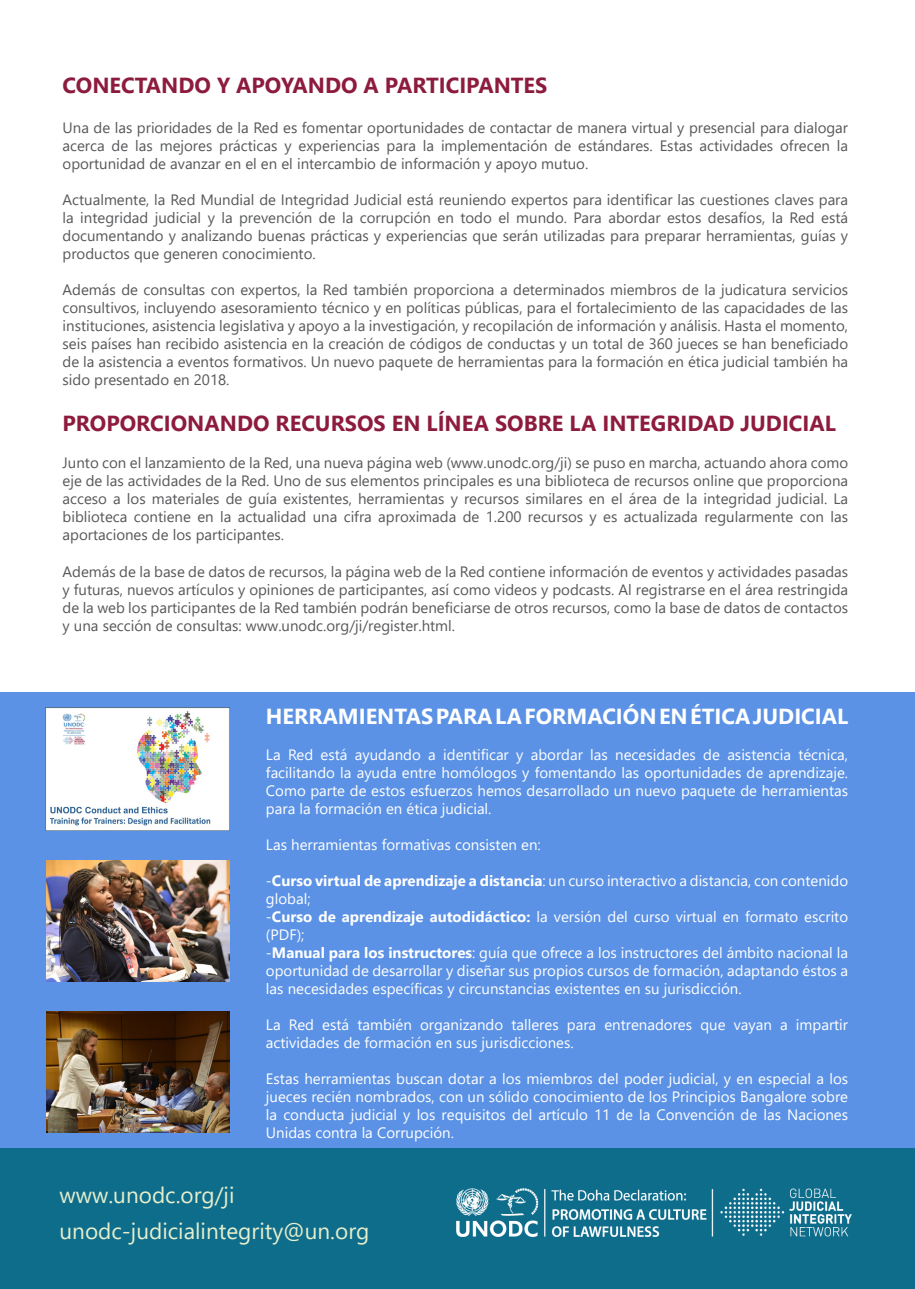
<style>
.page{position:relative;width:915px;height:1289px;background:#fff}
.page>*{position:absolute;margin:0;border:0;box-sizing:border-box;transform-origin:0 0}
.t1{font:22.5px "Segoe UI";color:#e6efcd}
.t2{font:700 21.75px "Segoe UI";color:#8d1b3d}
.t3{font:700 21.75px "Segoe UI";color:#fff}
.t4{font:15px/18px "Segoe UI";color:#57585a;text-align:justify}
.t5{font:15px/18px "Segoe UI";color:#fff;text-align:justify}
.s1{font-weight:700}
</style>
<div class="page">
<div style="left:0;top:692px;width:914px;height:456px;background:#5b92e5"></div>
<div style="left:0;top:1148px;width:914px;height:140px;background:#0f6d8c"></div>
<img style="left:456px;top:1188px;width:394px;height:48px">
<img style="left:46px;top:707px;width:184px;height:123px">
<img style="left:46px;top:860px;width:184px;height:121px">
<img style="left:46px;top:1011px;width:184px;height:121px">
<p class="t2" style="left:63px;top:65px;width:486px">CONECTANDO Y APOYANDO A PARTICIPANTES</p>
<p class="t4" style="left:63px;top:117px;width:786px">Una de las prioridades de la Red es fomentar oportunidades de contactar de manera virtual y presencial para dialogar acerca de las mejores prácticas y experiencias para la implementación de estándares. Estas actividades ofrecen la oportunidad de avanzar en el en el intercambio de información y apoyo mutuo.</p>
<p class="t4" style="left:63px;top:189px;width:786px">Actualmente, la Red Mundial de Integridad Judicial está reuniendo expertos para identificar las cuestiones claves para la integridad judicial y la prevención de la corrupción en todo el mundo. Para abordar estos desafíos, la Red está documentando y analizando buenas prácticas y experiencias que serán utilizadas para preparar herramientas, guías y productos que generen conocimiento.</p>
<p class="t4" style="left:63px;top:279px;width:786px">Además de consultas con expertos, la Red también proporciona a determinados miembros de la judicatura servicios consultivos, incluyendo asesoramiento técnico y en políticas públicas, para el fortalecimiento de las capacidades de las instituciones, asistencia legislativa y apoyo a la investigación, y recopilación de información y análisis. Hasta el momento, seis países han recibido asistencia en la creación de códigos de conductas y un total de 360 jueces se han beneficiado de la asistencia a eventos formativos. Un nuevo paquete de herramientas para la formación en ética judicial también ha sido presentado en 2018.</p>
<p class="t2" style="left:63px;top:402px;width:774px">PROPORCIONANDO RECURSOS EN LÍNEA SOBRE LA INTEGRIDAD JUDICIAL</p>
<p class="t4" style="left:63px;top:453px;width:786px">Junto con el lanzamiento de la Red, una nueva página web (www.unodc.org/ji) se puso en marcha, actuando ahora como eje de las actividades de la Red. Uno de sus elementos principales es una biblioteca de recursos online que proporciona acceso a los materiales de guía existentes, herramientas y recursos similares en el área de la integridad judicial. La biblioteca contiene en la actualidad una cifra aproximada de 1.200 recursos y es actualizada regularmente con las aportaciones de los participantes.</p>
<p class="t4" style="left:63px;top:561px;width:786px">Además de la base de datos de recursos, la página web de la Red contiene información de eventos y actividades pasadas y futuras, nuevos artículos y opiniones de participantes, así como videos y podcasts. Al registrarse en el área restringida de la web los participantes de la Red también podrán beneficiarse de otros recursos, como la base de datos de contactos y una sección de consultas: www.unodc.org/ji/register.html.</p>
<p class="t3" style="left:266px;top:695px;width:583px">HERRAMIENTAS PARA LA FORMACIÓN EN ÉTICA JUDICIAL</p>
<p class="t5" style="left:266px;top:744px;width:583px">La Red está ayudando a identificar y abordar las necesidades de asistencia técnica, facilitando la ayuda entre homólogos y fomentando las oportunidades de aprendizaje.<br>Como parte de estos esfuerzos hemos desarrollado un nuevo paquete de herramientas para la formación en ética judicial.</p>
<p class="t5" style="left:266px;top:834px;width:276px">Las herramientas formativas consisten en:</p>
<p class="t5" style="left:266px;top:870px;width:583px">-<span class="s1">Curso virtual de aprendizaje a distancia</span>: un curso interactivo a distancia, con contenido global;</p>
<p class="t5" style="left:266px;top:906px;width:583px">-<span class="s1">Curso de aprendizaje autodidáctico:</span> la versión del curso virtual en formato escrito (PDF);</p>
<p class="t5" style="left:266px;top:942px;width:583px">-<span class="s1">Manual para los instructores</span>: guía que ofrece a los instructores del ámbito nacional la oportunidad de desarrollar y diseñar sus propios cursos de formación, adaptando éstos a las necesidades específicas y circunstancias existentes en su jurisdicción.</p>
<p class="t5" style="left:266px;top:1014px;width:583px">La Red está también organizando talleres para entrenadores que vayan a impartir actividades de formación en sus jurisdicciones.</p>
<p class="t5" style="left:266px;top:1068px;width:583px">Estas herramientas buscan dotar a los miembros del poder judicial, y en especial a los jueces recién nombrados, con un sólido conocimiento de los Principios Bangalore sobre la conducta judicial y los requisitos del artículo 11 de la Convención de las Naciones Unidas contra la Corrupción.</p>
<p class="t1" style="left:60px;top:1173px;width:176px">www.unodc.org/ji</p>
<p class="t1" style="left:60px;top:1209px;width:311px">unodc-judicialintegrity@un.org</p>
</div>
